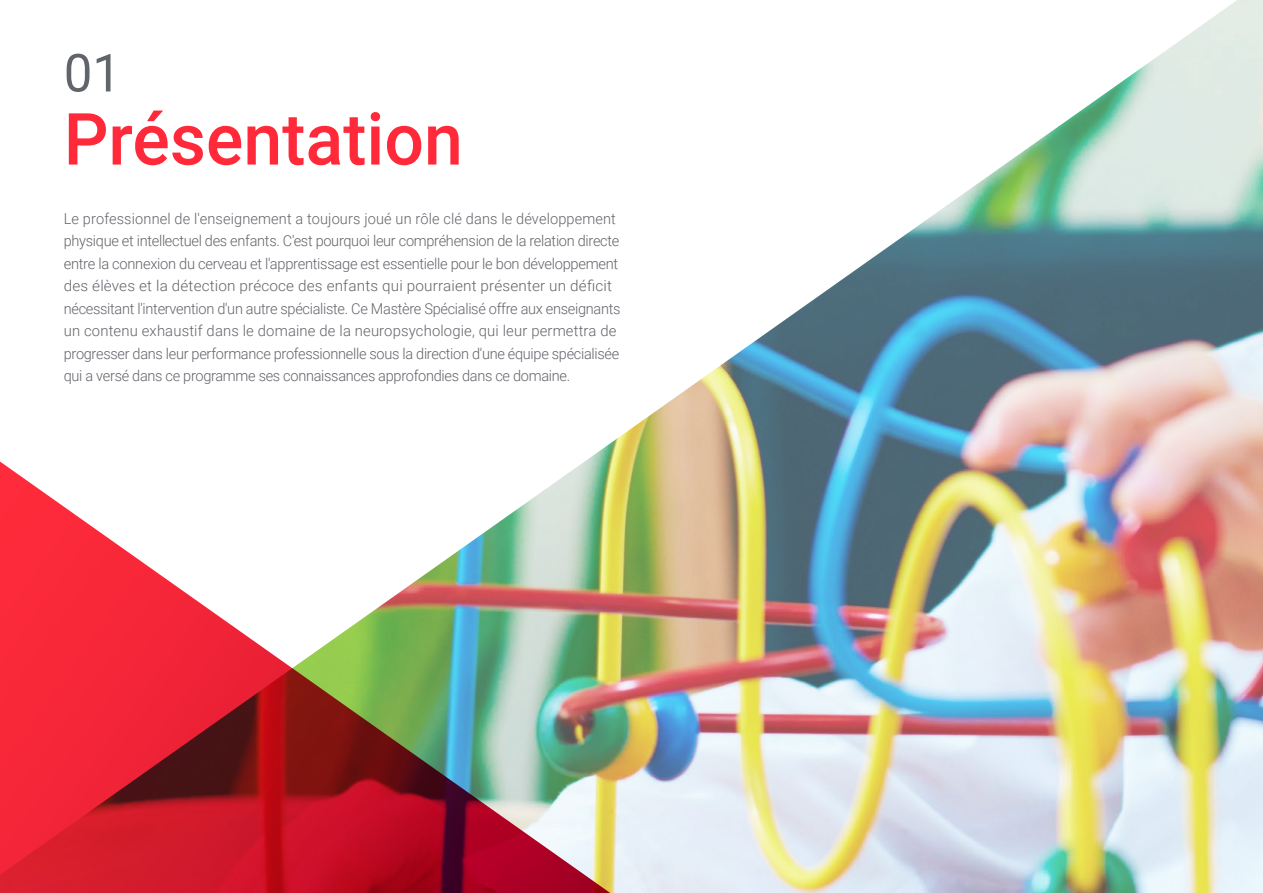
<style>
.page{position:relative;width:1263px;height:893px;background:#fff}
.page>*{position:absolute;margin:0;border:0;box-sizing:border-box;transform-origin:0 0}
.t1{font:500 72px "Roboto";color:#ff293a}
.t2{font:52.5px "Roboto";color:#61646a}
.t3{font:300 15px/22.5px "Roboto";letter-spacing:-.02em;color:#61646a}
</style>
<div class="page">
<img style="left:607px;top:0;width:656px;height:893px">
<img style="left:0;top:446px;width:640px;height:447px">
<h2 class="t2" style="left:64px;top:36px;width:59px">01</h2>
<h1 class="t1" style="left:64px;top:89px;width:401px">Présentation</h1>
<p class="t3" style="left:64px;top:207px;width:558px">Le professionnel de l'enseignement a toujours joué un rôle clé dans le développement physique et intellectuel des enfants. C'est pourquoi leur compréhension de la relation directe entre la connexion du cerveau et l'apprentissage est essentielle pour le bon développement des élèves et la détection précoce des enfants qui pourraient présenter un déficit nécessitant l'intervention d'un autre spécialiste. Ce Mastère Spécialisé offre aux enseignants un contenu exhaustif dans le domaine de la neuropsychologie, qui leur permettra de progresser dans leur performance professionnelle sous la direction d'une équipe spécialisée qui a versé dans ce programme ses connaissances approfondies dans ce domaine.</p>
</div>
